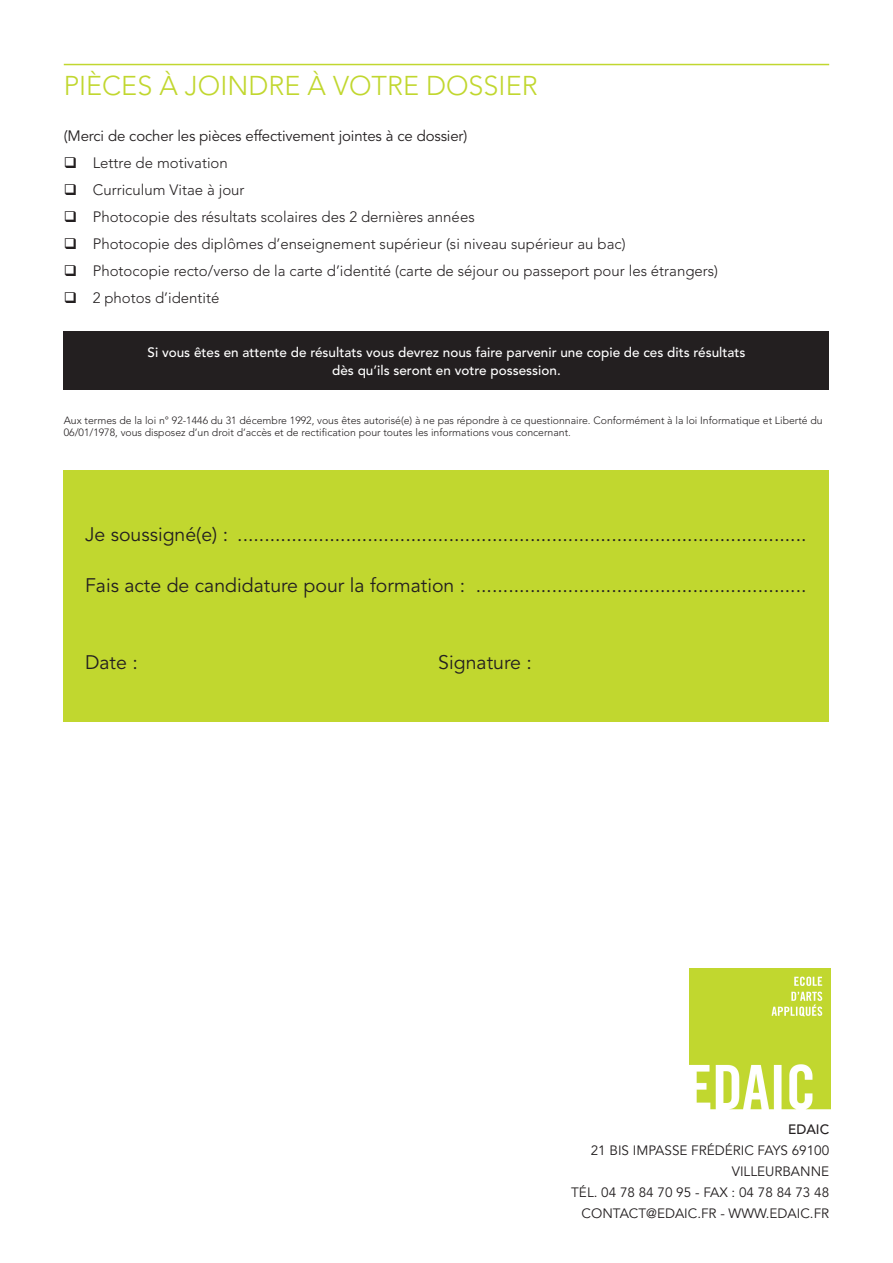
<style>
.page{position:relative;width:893px;height:1263px;background:#fff}
.page>*{position:absolute;margin:0;border:0;box-sizing:border-box;transform-origin:0 0}
.t1{font:300 27px "Avenir";color:#c1d72f}
.t2{font:19.5px "Avenir";color:#231f20}
.t3{font:300 15px "Avenir";color:#231f20}
.t4{font:15px "Avenir";letter-spacing:-.01em;color:#231f20}
.t5{font:500 13.5px/18px "Avenir";color:#fff;text-align:center}
.t6{font:13.5px/21px "Avenir";color:#231f20;text-align:right}
.t7{font:500 13.5px "Avenir";color:#231f20}
.t8{font:300 10.5px/12.6px "Avenir";color:#231f20}
</style>
<div class="page">
<div style="left:64px;top:332px;width:765px;height:58px;background:#231f20"></div>
<hr style="left:64px;top:64px;width:765px;height:1px;background:#c1d72f">
<div style="left:64px;top:471px;width:765px;height:251px;background:#c1d72f"></div>
<img style="left:690px;top:969px;width:140px;height:140px">
<h1 class="t1" style="left:64px;top:70px;width:56px">Pi èces</h1>
<h1 class="t1" style="left:159px;top:70px;width:57px">à joind</h1>
<h1 class="t1" style="left:268px;top:70px;width:84px">reàvot</h1>
<h1 class="t1" style="left:387px;top:70px;width:56px">re dossie</h1>
<h1 class="t1" style="left:522px;top:70px;width:18px">r</h1>
<p class="t4" style="left:64px;top:127px;width:405px">(Merci de cocher les pièces effectivement jointes à ce dossier)</p>
<p class="t3" style="left:64px;top:154px;width:166px">❑ Lettre de motivation</p>
<p class="t3" style="left:64px;top:181px;width:182px">❑ Curriculum Vitae à jour</p>
<p class="t3" style="left:64px;top:208px;width:412px">❑ Photocopie des résultats scolaires des 2 dernières années</p>
<p class="t3" style="left:64px;top:235px;width:563px">❑ Photocopie des diplômes d’enseignement supérieur (si niveau supérieur au bac)</p>
<p class="t3" style="left:64px;top:262px;width:656px">❑ Photocopie recto/verso de la carte d’identité (carte de séjour ou passeport pour les étrangers)</p>
<p class="t3" style="left:64px;top:289px;width:157px">❑ 2 photos d’identité</p>
<p class="t5" style="left:148px;top:343px;width:599px">Si vous êtes en attente de résultats vous devrez nous faire parvenir une copie de ces dits résultats dès qu’ils seront en votre possession.</p>
<p class="t8" style="left:64px;top:414px;width:760px">Aux termes de la loi n° 92-1446 du 31 décembre 1992, vous êtes autorisé(e) à ne pas répondre à ce questionnaire. Conformément à la loi Informatique et Liberté du<br>06/01/1978, vous disposez d’un droit d’accès et de rectification pour toutes les informations vous concernant.</p>
<h2 class="t2" style="left:85px;top:523px;width:723px">Je soussigné(e) : .........................................................................................................</h2>
<h2 class="t2" style="left:85px;top:574px;width:723px">Fais acte de candidature pour la formation : .............................................................</h2>
<h2 class="t2" style="left:85px;top:650px;width:54px">Date :</h2>
<h2 class="t2" style="left:438px;top:650px;width:95px">Signature :</h2>
<p class="t7" style="left:788px;top:1118px;width:43px">EDAIC</p>
<p class="t6" style="left:571px;top:1140px;width:259px">21 BIS IMPASSE FRÉDÉRIC FAYS 69100<br>VILLEURBANNE<br>TÉL. 04 78 84 70 95 - FAX : 04 78 84 73 48<br>CONTACT@EDAIC.FR - WWW.EDAIC.FR</p>
</div>
